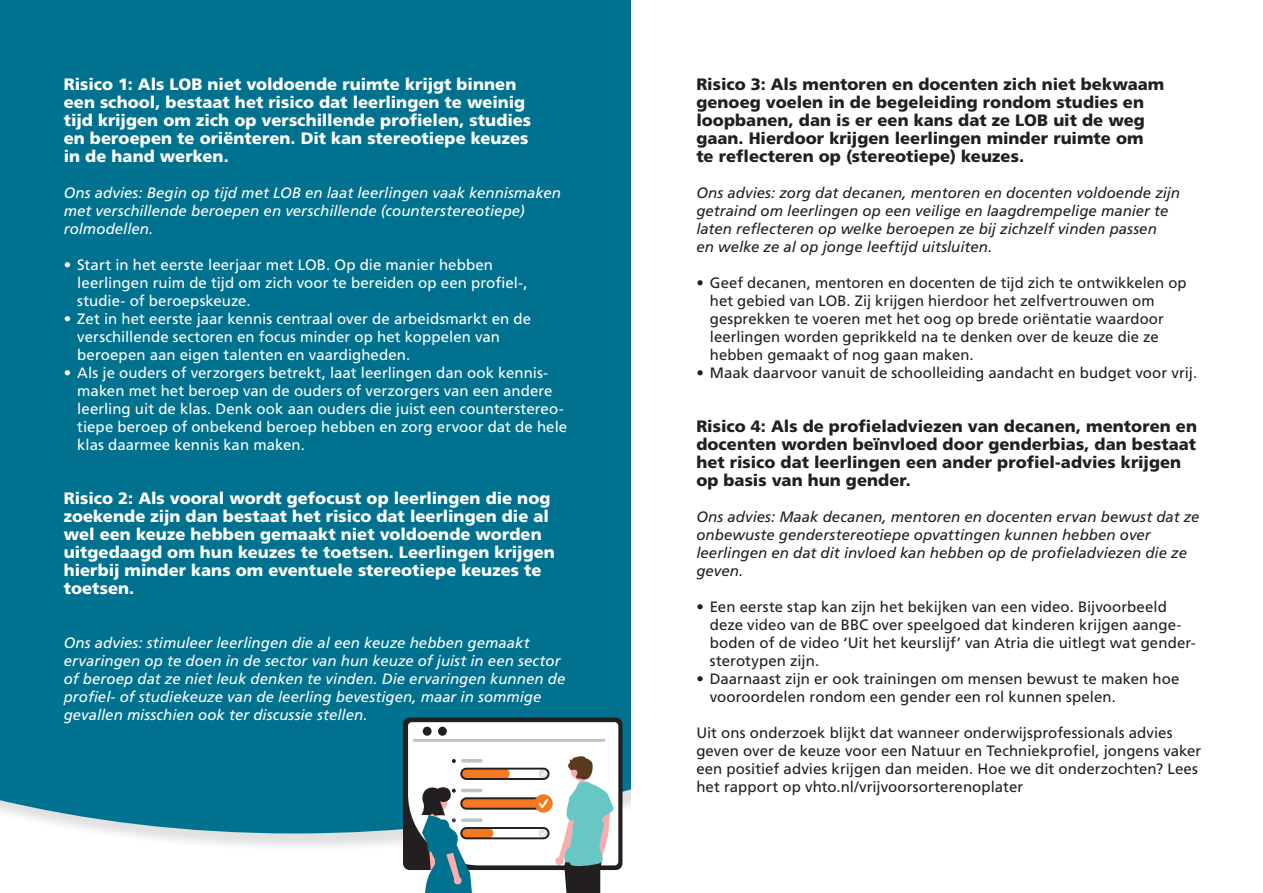
<style>
.page{position:relative;width:1263px;height:893px;background:#fff}
.page>*{position:absolute;margin:0;border:0;box-sizing:border-box;transform-origin:0 0}
.kopH3_12_15{font:900 16.5px/18px "Frutiger LT Std";color:#fff}
.kopH3_12_15-2{font:900 16.5px/18px "Frutiger LT Std";letter-spacing:.005em;color:#231f20}
.body_eerste_alinea{font:15px/18px "Frutiger LT Std";letter-spacing:.005em;color:#231f20}
.t1{font:15px/18px "Frutiger LT Std";letter-spacing:.005em;color:#fff}
.body_eerste_alinea-2{font:italic 15px/18px "Frutiger LT Std";letter-spacing:.005em;color:#231f20}
.kopH3_12_15-3{font:italic 15px/18px "Frutiger LT Std";color:#fff}
.body_eerste_alinea-3{font:italic 15px/18px "Frutiger LT Std";letter-spacing:.005em;color:#fff}
</style>
<div class="page">
<div style="left:0;top:0;width:631px;height:833px;background:#00718e"></div>
<div style="left:403px;top:718px;width:219px;height:152px;background:#231f20;border-radius:7px"></div>
<svg style="left:393px;top:722px;width:225px;height:171px"></svg>
<h2 class="kopH3_12_15" style="left:64px;top:75px;width:469px">Risico 1: Als LOB niet voldoende ruimte krijgt binnen een school, bestaat het risico dat leerlingen te weinig tijd krijgen om zich op verschillende profielen, studies en beroepen te oriënteren. Dit kan stereotiepe keuzes in de hand werken.</h2>
<p class="body_eerste_alinea-3" style="left:64px;top:184px;width:499px">Ons advies: Begin op tijd met LOB en laat leerlingen vaak kennismaken met verschillende beroepen en verschillende (counterstereotiepe) rolmodellen.</p>
<p class="t1" style="left:77px;top:256px;width:452px;text-indent:-14px">• Start in het eerste leerjaar met LOB. Op die manier hebben leerlingen ruim de tijd om zich voor te bereiden op een profiel-, studie- of beroepskeuze.</p>
<p class="t1" style="left:77px;top:310px;width:455px;text-indent:-14px">• Zet in het eerste jaar kennis centraal over de arbeidsmarkt en de verschillende sectoren en focus minder op het koppelen van beroepen aan eigen talenten en vaardigheden.</p>
<p class="t1" style="left:77px;top:364px;width:491px;text-indent:-14px">• Als je ouders of verzorgers betrekt, laat leerlingen dan ook kennis&shy;maken met het beroep van de ouders of verzorgers van een andere leerling uit de klas. Denk ook aan ouders die juist een counterstereo&shy;tiepe beroep of onbekend beroep hebben en zorg ervoor dat de hele klas daarmee kennis kan maken.</p>
<h2 class="kopH3_12_15" style="left:64px;top:489px;width:493px">Risico 2: Als vooral wordt gefocust op leerlingen die nog zoekende zijn dan bestaat het risico dat leerlingen die al wel een keuze hebben gemaakt niet voldoende worden uitgedaagd om hun keuzes te toetsen. Leerlingen krijgen hierbij minder kans om eventuele stereotiepe keuzes te toetsen.</h2>
<h2 class="kopH3_12_15-3" style="left:64px;top:634px;width:503px">Ons advies: stimuleer leerlingen die al een keuze hebben gemaakt ervaringen op te doen in de sector van hun keuze of juist in een sector of beroep dat ze niet leuk denken te vinden. Die ervaringen kunnen de profiel- of studiekeuze van de leerling bevestigen, maar in sommige gevallen misschien ook ter discussie stellen.</h2>
<h2 class="kopH3_12_15-2" style="left:696px;top:75px;width:470px">Risico 3: Als mentoren en docenten zich niet bekwaam genoeg voelen in de begeleiding rondom studies en loopbanen, dan is er een kans dat ze LOB uit de weg gaan. Hierdoor krijgen leerlingen minder ruimte om te reflecteren op (stereotiepe) keuzes.</h2>
<p class="body_eerste_alinea-2" style="left:696px;top:184px;width:485px">Ons advies: zorg dat decanen, mentoren en docenten voldoende zijn getraind om leerlingen op een veilige en laagdrempelige manier te laten reflecteren op welke beroepen ze bij zichzelf vinden passen<br>en welke ze al op jonge leeftijd uitsluiten.</p>
<p class="body_eerste_alinea" style="left:710px;top:274px;width:478px;text-indent:-14px">• Geef decanen, mentoren en docenten de tijd zich te ontwikkelen op het gebied van LOB. Zij krijgen hierdoor het zelfvertrouwen om gesprekken te voeren met het oog op brede oriëntatie waardoor leerlingen worden geprikkeld na te denken over de keuze die ze hebben gemaakt of nog gaan maken.</p>
<p class="body_eerste_alinea" style="left:696px;top:364px;width:502px">• Maak daarvoor vanuit de schoolleiding aandacht en budget voor vrij.</p>
<h2 class="kopH3_12_15-2" style="left:696px;top:417px;width:502px">Risico 4: Als de profieladviezen van decanen, mentoren en docenten worden beïnvloed door genderbias, dan bestaat het risico dat leerlingen een ander profiel-advies krijgen op basis van hun gender.</h2>
<p class="body_eerste_alinea-2" style="left:696px;top:508px;width:505px">Ons advies: Maak decanen, mentoren en docenten ervan bewust dat ze onbewuste genderstereotiepe opvattingen kunnen hebben over leerlingen en dat dit invloed kan hebben op de profieladviezen die ze geven.</p>
<p class="body_eerste_alinea" style="left:710px;top:598px;width:487px;text-indent:-14px">• Een eerste stap kan zijn het bekijken van een video. Bijvoorbeeld deze video van de BBC over speelgoed dat kinderen krijgen aange&shy;boden of de video ‘Uit het keurslijf’ van Atria die uitlegt wat gender&shy;sterotypen zijn.</p>
<p class="body_eerste_alinea" style="left:710px;top:670px;width:471px;text-indent:-14px">• Daarnaast zijn er ook trainingen om mensen bewust te maken hoe vooroordelen rondom een gender een rol kunnen spelen.</p>
<p class="body_eerste_alinea" style="left:696px;top:724px;width:506px">Uit ons onderzoek blijkt dat wanneer onderwijsprofessionals advies geven over de keuze voor een Natuur en Techniekprofiel, jongens vaker een positief advies krijgen dan meiden. Hoe we dit onderzochten? Lees het rapport op vhto.nl/vrijvoorsorterenoplater</p>
</div>
